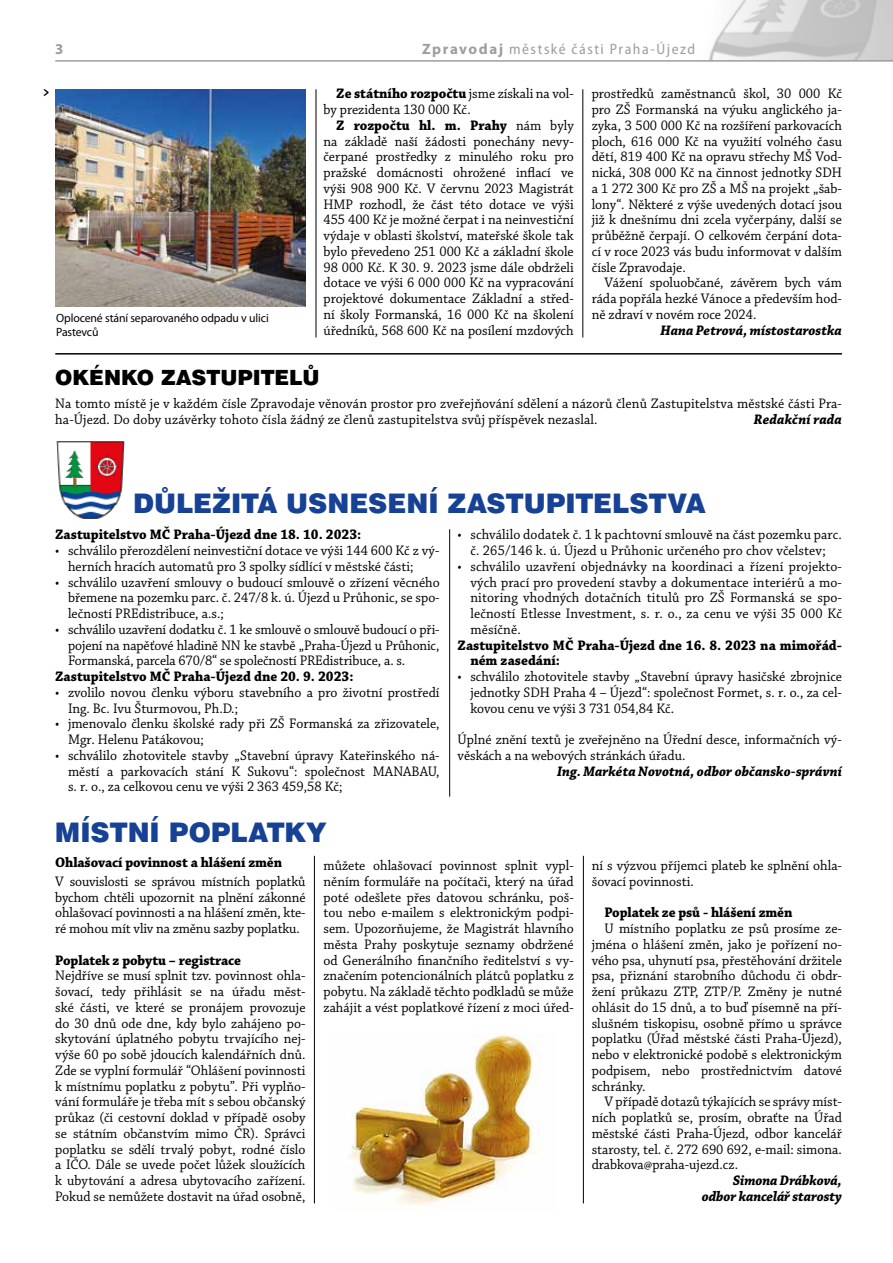
<style>
.page{position:relative;width:893px;height:1263px;background:#fff}
.page>*{position:absolute;margin:0;border:0;box-sizing:border-box;transform-origin:0 0}
.t1{font:900 27px "Swiss 721 AT";color:#164194}
.t2{font:900 21px "Swiss 721 AT";color:#000}
.t3{font:semi-condensed 15px "Myriad Pro";letter-spacing:.1em;color:#9d9d9c}
.t4{font:700 15px "Myriad Pro";color:#9d9d9c}
.t5{font:14.55px/15.8px "Chaparral Pro";color:#000;text-align:justify;scale:.95 1}
.t6{font:700 14.55px/15.8px "Chaparral Pro";color:#000;scale:.95 1}
.t7{font:italic 700 14.55px/15.8px "Chaparral Pro";color:#000;text-align:right;scale:.95 1}
.t8{font:12px/14.2px "Myriad Pro";letter-spacing:-.01em;color:#000}
.s1{font-weight:700;font-stretch:normal}
.s2{font-weight:700}
</style>
<div class="page">
<img style="left:709px;top:0;width:184px;height:60px">
<hr style="left:55px;top:60px;width:838px;height:2px;background:#9d9d9c">
<hr style="left:583px;top:89px;width:1px;height:248px;background:#000">
<hr style="left:55px;top:353px;width:787px;height:2px;background:#000">
<img style="left:55px;top:89px;width:250px;height:218px">
<hr style="left:316px;top:89px;width:1px;height:248px;background:#000">
<img style="left:56px;top:441px;width:69px;height:78px">
<img style="left:351px;top:1033px;width:189px;height:174px">
<hr style="left:449px;top:529px;width:1px;height:268px;background:#000">
<hr style="left:314px;top:856px;width:1px;height:347px;background:#000">
<hr style="left:583px;top:856px;width:1px;height:347px;background:#000">
<p class="t4" style="left:55px;top:40px;width:10px">3</p>
<p class="t3" style="left:422px;top:41px;width:275px"><span class="s1">Zpravodaj</span> městské části Praha-Újezd</p>
<p class="t6" style="left:43px;top:84px;width:10px">&gt;</p>
<p class="t8" style="left:56px;top:311px;width:214px">Oplocené stání separovaného odpadu v ulici<br>Pastevců</p>
<p class="t5" style="left:323px;top:86px;width:265px;text-indent:13px"><span class="s2">Ze státního rozpočtu</span> jsme získali na vol&shy;by prezidenta 130 000 Kč.</p>
<p class="t5" style="left:323px;top:118px;width:265px;text-indent:13px"><span class="s2">Z rozpočtu hl. m. Prahy</span> nám byly na základě naší žádosti ponechány nevy&shy;čerpané prostředky z minulého roku pro pražské domácnosti ohrožené inflací ve výši 908 900 Kč. V červnu 2023 Magistrát HMP rozhodl, že část této dotace ve výši 455 400 Kč je možné čerpat i na neinvestiční výdaje v oblasti školství, mateřské škole tak bylo převedeno 251 000 Kč a základní škole 98 000 Kč. K 30. 9. 2023 jsme dále obdrželi dotace ve výši 6 000 000 Kč na vypracování projektové dokumentace Základní a střed&shy;ní školy Formanská, 16 000 Kč na školení úředníků, 568 600 Kč na posílení mzdových</p>
<p class="t5" style="left:592px;top:86px;width:265px">prostředků zaměstnanců škol, 30 000 Kč pro ZŠ Formanská na výuku anglického ja&shy;zyka, 3 500 000 Kč na rozšíření parkovacích ploch, 616 000 Kč na využití volného času dětí, 819 400 Kč na opravu střechy MŠ Vod&shy;nická, 308 000 Kč na činnost jednotky SDH a 1 272 300 Kč pro ZŠ a MŠ na projekt „šab&shy;lony“. Některé z výše uvedených dotací jsou již k dnešnímu dni zcela vyčerpány, další se průběžně čerpají. O celkovém čerpání dota&shy;cí v roce 2023 vás budu informovat v dalším čísle Zpravodaje.</p>
<p class="t5" style="left:592px;top:275px;width:265px;text-indent:13px">Vážení spoluobčané, závěrem bych vám ráda popřála hezké Vánoce a především hod&shy;ně zdraví v novém roce 2024.</p>
<p class="t7" style="left:661px;top:323px;width:192px">Hana Petrová, místostarostka</p>
<h2 class="t2" style="left:55px;top:364px;width:266px">OKÉNKO ZASTUPITELŮ</h2>
<p class="t5" style="left:55px;top:395px;width:830px;line-height:16.5px">Na tomto místě je v každém čísle Zpravodaje věnován prostor pro zveřejňování sdělení a názorů členů Zastupitelstva městské části Pra&shy;ha-Újezd. Do doby uzávěrky tohoto čísla žádný ze členů zastupitelstva svůj příspěvek nezaslal.</p>
<p class="t7" style="left:754px;top:412px;width:94px">Redakční rada</p>
<h1 class="t1" style="left:133px;top:486px;width:574px">DŮLEŽITÁ USNESENÍ ZASTUPITELSTVA</h1>
<p class="t6" style="left:55px;top:527px;width:324px">Zastupitelstvo MČ Praha-Újezd dne 18. 10. 2023:</p>
<p class="t5" style="left:68px;top:543px;width:393px;text-indent:-13px">• schválilo přerozdělení neinvestiční dotace ve výši 144 600 Kč z vý&shy;herních hracích automatů pro 3 spolky sídlící v městské části;</p>
<p class="t5" style="left:68px;top:575px;width:393px;text-indent:-13px">• schválilo uzavření smlouvy o budoucí smlouvě o zřízení věcného břemene na pozemku parc. č. 247/8 k. ú. Újezd u Průhonic, se spo&shy;lečností PREdistribuce, a.s.;</p>
<p class="t5" style="left:68px;top:622px;width:393px;text-indent:-13px">• schválilo uzavření dodatku č. 1 ke smlouvě o smlouvě budoucí o při&shy;pojení na napěťové hladině NN ke stavbě „Praha-Újezd u Průhonic, Formanská, parcela 670/8“ se společností PREdistribuce, a. s.</p>
<p class="t6" style="left:55px;top:669px;width:315px">Zastupitelstvo MČ Praha-Újezd dne 20. 9. 2023:</p>
<p class="t5" style="left:68px;top:685px;width:393px;text-indent:-13px">• zvolilo novou členku výboru stavebního a pro životní prostředí<br>Ing. Bc. Ivu Šturmovou, Ph.D.;</p>
<p class="t5" style="left:68px;top:716px;width:393px;text-indent:-13px">• jmenovalo členku školské rady při ZŠ Formanská za zřizovatele,<br>Mgr. Helenu Patákovou;</p>
<p class="t5" style="left:68px;top:748px;width:393px;text-indent:-13px">• schválilo zhotovitele stavby „Stavební úpravy Kateřinského ná&shy;městí a parkovacích stání K Sukovu“: společnost MANABAU, s. r. o., za celkovou cenu ve výši 2 363 459,58 Kč;</p>
<p class="t5" style="left:458px;top:527px;width:406px;text-align:center">• schválilo dodatek č. 1 k pachtovní smlouvě na část pozemku parc. č. 265/146 k. ú. Újezd u Průhonic určeného pro chov včelstev;</p>
<p class="t5" style="left:470px;top:559px;width:393px;text-indent:-13px">• schválilo uzavření objednávky na koordinaci a řízení projekto&shy;vých prací pro provedení stavby a dokumentace interiérů a mo&shy;nitoring vhodných dotačních titulů pro ZŠ Formanská se spo&shy;lečností Etlesse Investment, s. r. o., za cenu ve výši 35 000 Kč měsíčně.</p>
<p class="t6" style="left:470px;top:638px;width:393px;text-indent:-13px">Zastupitelstvo MČ Praha-Újezd dne 16. 8. 2023 na mimořád&shy;ném zasedání:</p>
<p class="t5" style="left:470px;top:669px;width:393px;text-indent:-13px">• schválilo zhotovitele stavby „Stavební úpravy hasičské zbrojnice jednotky SDH Praha 4 – Újezd“: společnost Formet, s. r. o., za cel&shy;kovou cenu ve výši 3 731 054,84 Kč.</p>
<p class="t5" style="left:458px;top:732px;width:406px">Úplné znění textů je zveřejněno na Úřední desce, informačních vý&shy;věskách a na webových stránkách úřadu.</p>
<p class="t7" style="left:557px;top:764px;width:301px">Ing. Markéta Novotná, odbor občansko-správní</p>
<h1 class="t1" style="left:55px;top:816px;width:273px">MÍSTNÍ POPLATKY</h1>
<p class="t6" style="left:55px;top:855px;width:240px">Ohlašovací povinnost a hlášení změn</p>
<p class="t5" style="left:55px;top:874px;width:265px">V souvislosti se správou místních poplatků bychom chtěli upozornit na plnění zákonné ohlašovací povinnosti a na hlášení změn, kte&shy;ré mohou mít vliv na změnu sazby poplatku.</p>
<p class="t6" style="left:55px;top:953px;width:197px">Poplatek z pobytu – registrace</p>
<p class="t5" style="left:55px;top:968px;width:265px">Nejdříve se musí splnit tzv. povinnost ohla&shy;šovací, tedy přihlásit se na úřadu měst&shy;ské části, ve které se pronájem provozuje do 30 dnů ode dne, kdy bylo zahájeno po&shy;skytování úplatného pobytu trvajícího nej&shy;výše 60 po sobě jdoucích kalendářních dnů.<br>Zde se vyplní formulář “Ohlášení povinnosti k místnímu poplatku z pobytu”. Při vyplňo&shy;vání formuláře je třeba mít s sebou občanský průkaz (či cestovní doklad v případě osoby se státním občanstvím mimo ČR). Správci poplatku se sdělí trvalý pobyt, rodné číslo a IČO. Dále se uvede počet lůžek sloužících k ubytování a adresa ubytovacího zařízení.<br>Pokud se nemůžete dostavit na úřad osobně,</p>
<p class="t5" style="left:323px;top:858px;width:265px">můžete ohlašovací povinnost splnit vypl&shy;něním formuláře na počítači, který na úřad poté odešlete přes datovou schránku, poš&shy;tou nebo e-mailem s elektronickým podpi&shy;sem. Upozorňujeme, že Magistrát hlavního města Prahy poskytuje seznamy obdržené od Generálního finančního ředitelství s vy&shy;značením potencionálních plátců poplatku z pobytu. Na základě těchto podkladů se může zahájit a vést poplatkové řízení z moci úřed-</p>
<p class="t5" style="left:592px;top:858px;width:265px">ní s výzvou příjemci plateb ke splnění ohla&shy;šovací povinnosti.</p>
<p class="t6" style="left:604px;top:905px;width:199px">Poplatek ze psů - hlášení změn</p>
<p class="t5" style="left:592px;top:921px;width:265px;text-indent:13px">U místního poplatku ze psů prosíme ze&shy;jména o hlášení změn, jako je pořízení no&shy;vého psa, uhynutí psa, přestěhování držitele psa, přiznání starobního důchodu či obdr&shy;žení průkazu ZTP, ZTP/P. Změny je nutné ohlásit do 15 dnů, a to buď písemně na pří&shy;slušném tiskopisu, osobně přímo u správce poplatku (Úřad městské části Praha-Újezd), nebo v elektronické podobě s elektronickým podpisem, nebo prostřednictvím datové schránky.</p>
<p class="t5" style="left:592px;top:1094px;width:265px;text-indent:13px">V případě dotazů týkajících se správy míst&shy;ních poplatků se, prosím, obraťte na Úřad městské části Praha-Újezd, odbor kancelář starosty, tel. č. 272 690 692, e-mail: simona. drabkova@praha-ujezd.cz.</p>
<p class="t7" style="left:702px;top:1173px;width:149px">Simona Drábková, odbor kancelář starosty</p>
</div>
